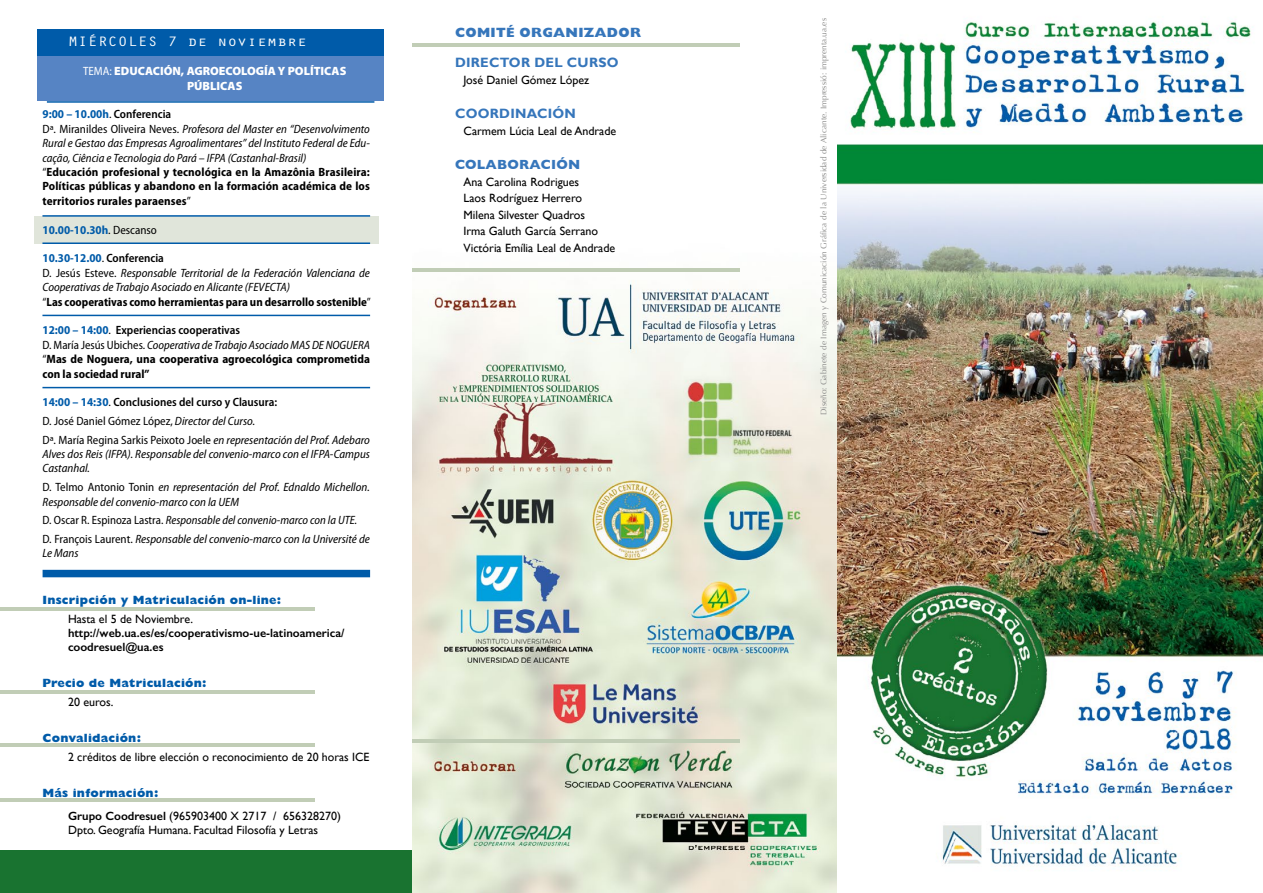
<style>
.page{position:relative;width:1263px;height:893px;background:#fff}
.page>*{position:absolute;margin:0;border:0;box-sizing:border-box;transform-origin:0 0}
.t1{font:14.1px "Orator Std";color:#fff;scale:1.18 1}
.t2{font:700 13.5px "Gill Sans";letter-spacing:.02em;color:#3676bb}
.t3{font:800 13.5px "Gill Sans";letter-spacing:.02em;color:#3676bb}
.t4{font:700 13.5px "Gill Sans";letter-spacing:.02em;color:#3676bb}
.t5{font:italic semi-condensed 12px/14.4px "Myriad Pro";color:#000}
.t6{font:12px/16.5px "Gill Sans";color:#000}
.t7{font:700 semi-condensed 12px/14.4px "Myriad Pro";color:#000}
.t8{font:semi-condensed 12px/18.6px "Myriad Pro";color:#000}
.t9{font:800 12px "Gill Sans";letter-spacing:.02em;color:#005ba9}
.t10{font:600 12px/14.4px "Gill Sans";color:#000}
.t11{font:900 12px/14.4px "Myriad Pro";color:#fff;text-align:center}
.t12{font:700 semi-condensed 12px "Myriad Pro";color:#005ba9}
.t13{font:8.25px "Optima";color:#878786}
.s1{font-weight:400;font-stretch:semi-condensed}
.s2{font-weight:700;font-style:normal;color:#005ba9}
.s3{font-style:normal}
.s4{font-weight:600;font-style:normal}
.s5{font-weight:700;font-style:normal}
.s6{font-weight:400;color:#000}
.s7{color:#005ba9}
.s8{font-weight:400}
.s9{font-weight:600}
.s10{font-weight:400;font-style:italic}
.s11{font-weight:700;color:#005ba9}
.s12{font-style:italic}
.s13{font-weight:800;color:#005ba9}
</style>
<div class="page">
<div style="left:43px;top:570px;width:327px;height:7px;background:#005ba9"></div>
<div style="left:0;top:850px;width:412px;height:43px;background:#197330"></div>
<hr style="left:0;top:798px;width:315px;height:4px;background:#c1cdb6">
<svg style="left:0;top:690px;width:315px;height:3px"></svg>
<hr style="left:0;top:743px;width:315px;height:4px;background:#c1cdb6">
<hr style="left:0;top:607px;width:315px;height:4px;background:#c1cdb6">
<div style="left:37px;top:55px;width:347px;height:46px;background:#5684c4"></div>
<div style="left:37px;top:29px;width:347px;height:26px;background:#005ba9"></div>
<hr style="left:47px;top:101px;width:327px;height:2px;background:#005ba9">
<div style="left:34px;top:216px;width:344px;height:27px;background:#e0e5da"></div>
<hr style="left:42px;top:215px;width:328px;height:2px;background:#005ba9">
<hr style="left:42px;top:242px;width:328px;height:2px;background:#005ba9">
<hr style="left:42px;top:315px;width:328px;height:1px;background:#005ba9">
<hr style="left:42px;top:387px;width:328px;height:1px;background:#005ba9">
<img style="left:412px;top:21px;width:851px;height:872px">
<hr style="left:412px;top:43px;width:328px;height:4px;background:#c1cdb6">
<hr style="left:412px;top:268px;width:328px;height:4px;background:#c1cdb6">
<hr style="left:412px;top:739px;width:328px;height:4px;background:#c1cdb6">
<p class="t1" style="left:68px;top:32px;width:204px">MIÉRCOLES 7 de noviembre</p>
<p class="t11" style="left:83px;top:63px;width:265px"><span class="s1">TEMA:</span> EDUCACIÓN, AGROECOLOGÍA Y POLÍTICAS<br>PÚBLICAS</p>
<p class="t5" style="left:43px;top:107px;width:329px"><span class="s2">9:00 – 10.00h</span><span class="s3">.</span> <span class="s4">Conferencia<br></span><span class="s3">Dª. Miranildes Oliveira Neves.</span> Profesora del Master en “Desenvolvimento Rural e Gestao das Empresas Agroalimentares” del Instituto Federal de Edu&shy;cação, Ciência e Tecnologia do Pará – IFPA (Castanhal-Brasil)<br><span class="s3">“</span><span class="s5">Educación profesional y tecnológica en la Amazônia Brasileira:<br>Políticas públicas y abandono en la formación académica de los territorios rurales paraenses</span><span class="s3">”</span></p>
<p class="t12" style="left:43px;top:222px;width:116px">10.00-10.30h<span class="s6">. Descanso</span></p>
<p class="t5" style="left:43px;top:251px;width:330px"><span class="s2">10.30-12.00</span><span class="s3">.</span> <span class="s4">Conferencia<br></span><span class="s3">D. Jesús Esteve.</span> Responsable Territorial de la Federación Valenciana de Cooperativas de Trabajo Asociado en Alicante (FEVECTA)<br><span class="s3">“</span><span class="s5">Las cooperativas como herramientas para un desarrollo sostenible</span><span class="s3">”</span></p>
<p class="t7" style="left:43px;top:323px;width:329px"><span class="s7">12:00 – 14:00</span><span class="s8">.</span> <span class="s9">Experiencias cooperativas<br></span><span class="s8">D. María Jesús Ubiches.</span> <span class="s10">Cooperativa de Trabajo Asociado MAS DE NOGUERA </span><span class="s8">“</span>Mas de Noguera, una cooperativa agroecológica comprometida con la sociedad rural”</p>
<p class="t8" style="left:43px;top:393px;width:329px"><span class="s11">14:00 – 14:30</span>. <span class="s9">Conclusiones del curso y Clausura:<br></span>D. José Daniel Gómez López, <span class="s12">Director del Curso.<br></span>Dª. María Regina Sarkis Peixoto Joele <span class="s12">en representación del Prof. Adebaro</span></p>
<p class="t5" style="left:43px;top:447px;width:329px">Alves dos Reis (IFPA). Responsable del convenio-marco con el IFPA-Campus<br>Castanhal.</p>
<p class="t5" style="left:43px;top:480px;width:329px"><span class="s3">D. Telmo Antonio Tonin</span> en representación del Prof. Ednaldo Michellon.<br>Responsable del convenio-marco con la UEM</p>
<p class="t5" style="left:43px;top:511px;width:329px;line-height:18.6px"><span class="s3">D. Oscar R. Espinoza Lastra.</span> Responsable del convenio-marco con la UTE.<br><span class="s3">D. François Laurent.</span> Responsable del convenio-marco con la Université de</p>
<p class="t5" style="left:43px;top:546px;width:38px">Le Mans</p>
<p class="t9" style="left:43px;top:593px;width:240px">Inscripción y Matriculación on-line:</p>
<p class="t6" style="left:68px;top:610px;width:127px">Hasta el 5 de Noviembre.</p>
<p class="t10" style="left:68px;top:626px;width:278px">http://web.ua.es/es/cooperativismo-ue-latinoamerica/ coodresuel@ua.es</p>
<p class="t9" style="left:43px;top:676px;width:166px">Precio de Matriculación:</p>
<p class="t6" style="left:68px;top:694px;width:47px">20 euros.</p>
<p class="t9" style="left:43px;top:731px;width:100px">Convalidación:</p>
<p class="t6" style="left:68px;top:748px;width:303px">2 créditos de libre elección o reconocimiento de 20 horas ICE</p>
<p class="t6" style="left:68px;top:781px;width:274px;line-height:23px;text-indent:-26px"><span class="s13">Más información:<br></span><span class="s9">Grupo Coodresuel</span> (965903400 X 2717 / 656328270)</p>
<p class="t6" style="left:68px;top:821px;width:252px">Dpto. Geografía Humana. Facultad Filosofía y Letras</p>
<p class="t3" style="left:455px;top:24px;width:187px">COMITÉ ORGANIZADOR</p>
<p class="t2" style="left:455px;top:55px;width:165px">DIRECTOR DEL CURSO</p>
<p class="t6" style="left:463px;top:72px;width:127px">José Daniel Gómez López</p>
<p class="t2" style="left:455px;top:106px;width:122px">COORDINACIÓN</p>
<p class="t6" style="left:463px;top:123px;width:154px">Carmem Lúcia Leal de Andrade</p>
<p class="t4" style="left:455px;top:157px;width:127px">COLABORACIÓN</p>
<p class="t6" style="left:463px;top:174px;width:153px">Ana Carolina Rodrigues<br>Laos Rodríguez Herrero<br>Milena Silvester Quadros<br>Irma Galuth García Serrano<br>Victória Emília Leal de Andrade</p>
<p class="t13" style="left:819px;top:415px;width:398px;rotate:-90deg">Diseño: Gabinete de Imagen y Comunicación Gráfica de la Universidad de Alicante. Impressió: imprenta.ua.es</p>
</div>
